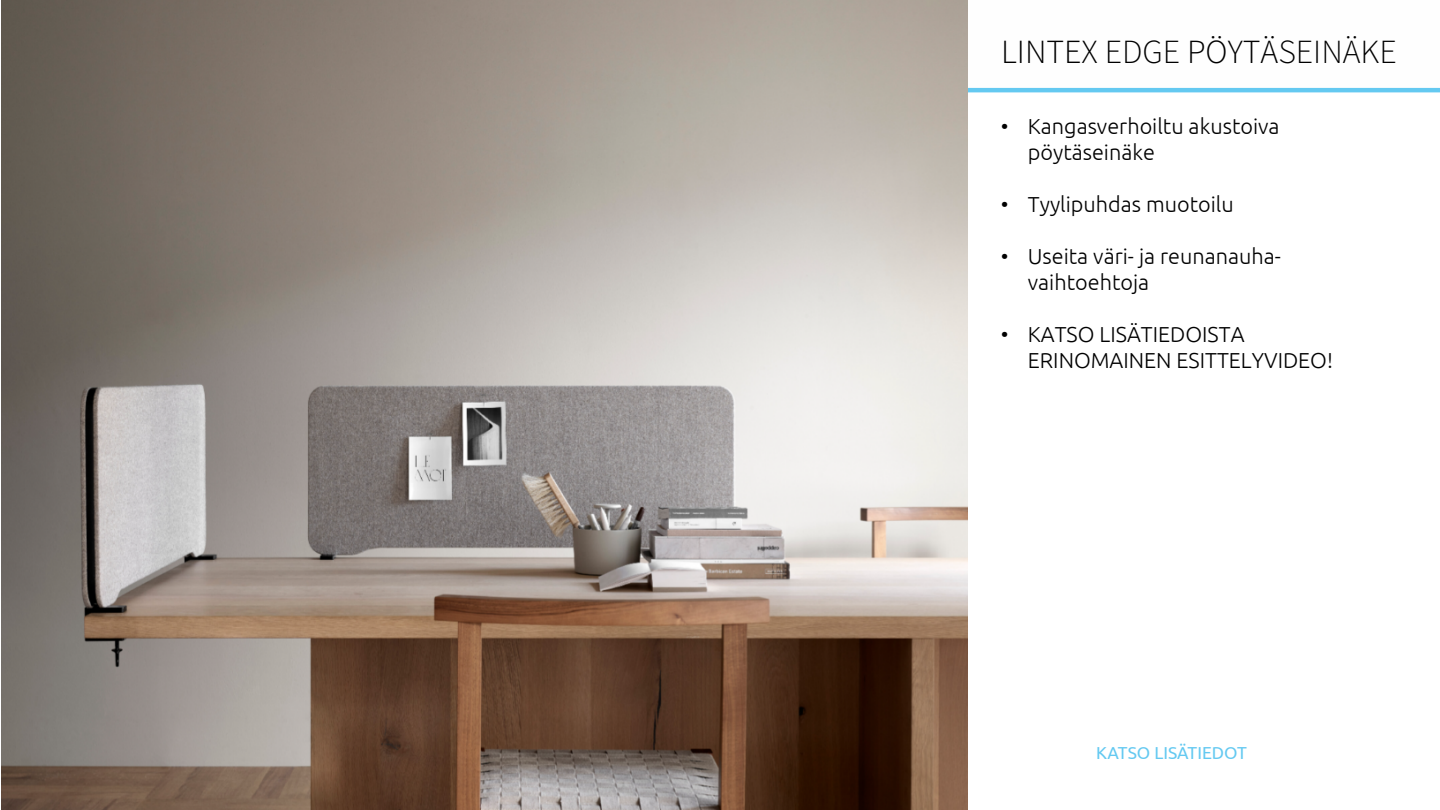
<style>
.page{position:relative;width:1440px;height:810px;background:#fff}
.page>*{position:absolute;margin:0;border:0;box-sizing:border-box;transform-origin:0 0}
.t1{font:300 33.83px "Source Sans Pro";color:#000}
.t2{font:300 21.67px/26px "Ubuntu";color:#000}
.t3{font:17.33px "Ubuntu";color:#64c9f1}
</style>
<div class="page">
<hr style="left:964px;top:88px;width:476px;height:4px;background:#64c9f1">
<img style="left:1px;top:0;width:966px;height:809px">
<h1 class="t1" style="left:1001px;top:31px;width:397px">LINTEX EDGE PÖYTÄSEINÄKE</h1>
<p class="t2" style="left:1028px;top:113px;width:253px;text-indent:-27px">• Kangasverhoiltu akustoiva pöytäseinäke</p>
<p class="t2" style="left:1001px;top:191px;width:234px">• Tyylipuhdas muotoilu</p>
<p class="t2" style="left:1028px;top:243px;width:255px;text-indent:-27px">• Useita väri- ja reunanauha&shy;vaihtoehtoja</p>
<p class="t2" style="left:1028px;top:321px;width:307px;text-indent:-27px">• KATSO LISÄTIEDOISTA<br>ERINOMAINEN ESITTELYVIDEO!</p>
<p class="t3" style="left:1096px;top:742px;width:153px">KATSO LISÄTIEDOT</p>
</div>
